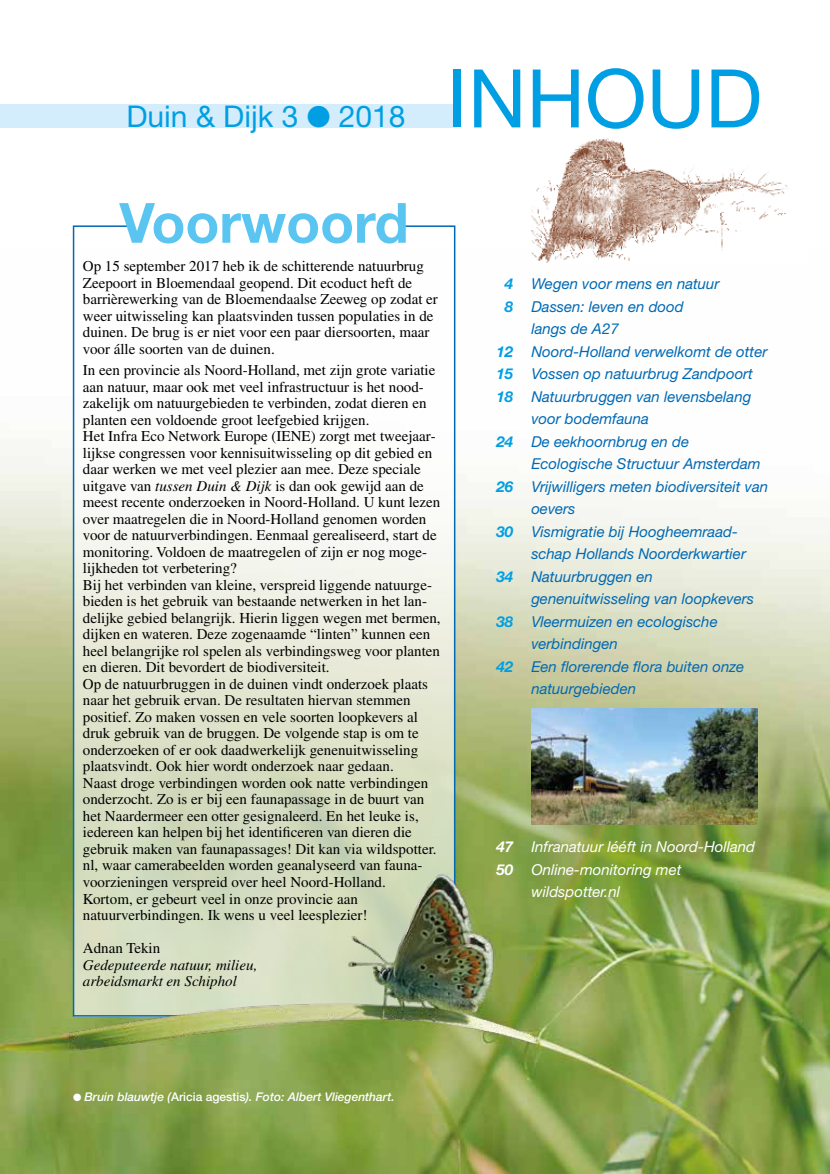
<style>
.page{position:relative;width:830px;height:1174px;background:#fff}
.page>*{position:absolute;margin:0;border:0;box-sizing:border-box;transform-origin:0 0}
.t1{font:81px "Helvetica Neue LT Std";color:#009fe3}
.t2{font:700 55.5px "Helvetica Neue LT Std";color:#5bc5f2}
.t3{font:30px "Helvetica Neue LT Std";color:#009fe3}
.t4{font:15px/16.5px "Times LT Std";color:#000}
.t5{font:italic 15px "Helvetica Neue LT Std";color:#0069b4}
.t6{font:italic 15px "Helvetica Neue LT Std";color:#fff}
.t7{font:italic 15px/16.5px "Times LT Std";color:#000}
.t8{font:italic 500 12px "Helvetica Neue LT Std";color:#fff}
.s1{font-style:italic}
.s2{font-weight:700;color:#009fe3}
.s3{font-weight:700}
.s4{font-style:normal}
</style>
<div class="page">
<img style="left:0;top:250px;width:829px;height:924px">
<svg style="left:76px;top:250px;width:376px;height:600px"></svg>
<div style="left:0;top:104px;width:456px;height:24px;background:#d4edfc"></div>
<img style="left:52px;top:850px;width:777px;height:324px">
<img style="left:531px;top:138px;width:277px;height:126px">
<img style="left:531px;top:709px;width:226px;height:115px">
<h3 class="t3" style="left:126px;top:99px;width:280px">Duin &amp; Dijk 3 ● 2018</h3>
<h1 class="t1" style="left:446px;top:50px;width:317px">INHOUD</h1>
<h2 class="t2" style="left:119px;top:189px;width:290px">Voorwoord</h2>
<p class="t4" style="left:83px;top:258px;width:356px">Op 15 september 2017 heb ik de schitterende natuurbrug Zeepoort in Bloemendaal geopend. Dit ecoduct heft de barrièrewerking van de Bloemendaalse Zeeweg op zodat er weer uitwisseling kan plaatsvinden tussen populaties in de duinen. De brug is er niet voor een paar diersoorten, maar voor álle soorten van de duinen.</p>
<p class="t4" style="left:83px;top:362px;width:359px">In een provincie als Noord-Holland, met zijn grote variatie aan natuur, maar ook met veel infrastructuur is het nood&shy;zakelijk om natuurgebieden te verbinden, zodat dieren en planten een voldoende groot leefgebied krijgen.<br>Het Infra Eco Network Europe (IENE) zorgt met tweejaar&shy;lijkse congressen voor kennisuitwisseling op dit gebied en daar werken we met veel plezier aan mee. Deze speciale uitgave van <span class="s1">tussen Duin &amp; Dijk</span> is dan ook gewijd aan de meest recente onderzoeken in Noord-Holland. U kunt lezen over maatregelen die in Noord-Holland genomen worden voor de natuurverbindingen. Eenmaal gerealiseerd, start de monitoring. Voldoen de maatregelen of zijn er nog moge&shy;lijkheden tot verbetering?<br>Bij het verbinden van kleine, verspreid liggende natuurge&shy;bieden is het gebruik van bestaande netwerken in het lan&shy;delijke gebied belangrijk. Hierin liggen wegen met bermen, dijken en wateren. Deze zogenaamde “linten” kunnen een heel belangrijke rol spelen als verbindingsweg voor planten en dieren. Dit bevordert de biodiversiteit.<br>Op de natuurbruggen in de duinen vindt onderzoek plaats naar het gebruik ervan. De resultaten hiervan stemmen positief. Zo maken vossen en vele soorten loopkevers al druk gebruik van de bruggen. De volgende stap is om te onderzoeken of er ook daadwerkelijk genenuitwisseling plaatsvindt. Ook hier wordt onderzoek naar gedaan.<br>Naast droge verbindingen worden ook natte verbindingen onderzocht. Zo is er bij een faunapassage in de buurt van het Naardermeer een otter gesignaleerd. En het leuke is, iedereen kan helpen bij het identificeren van dieren die gebruik maken van faunapassages! Dit kan via wildspotter. nl, waar camerabeelden worden geanalyseerd van fauna&shy;voorzieningen verspreid over heel Noord-Holland.<br>Kortom, er gebeurt veel in onze provincie aan natuurverbindingen. Ik wens u veel leesplezier!</p>
<p class="t4" style="left:83px;top:939px;width:79px">Adnan Tekin</p>
<p class="t7" style="left:83px;top:956px;width:176px">Gedeputeerde natuur, milieu, arbeidsmarkt en Schiphol</p>
<p class="t5" style="left:504px;top:275px;width:216px"><span class="s2">4</span> Wegen voor mens en natuur</p>
<p class="t5" style="left:504px;top:297px;width:180px"><span class="s2">8</span> Dassen: leven en dood</p>
<p class="t5" style="left:531px;top:320px;width:89px">langs de A27</p>
<p class="t5" style="left:496px;top:342px;width:272px"><span class="s2">12</span> Noord-Holland verwelkomt de otter</p>
<p class="t5" style="left:496px;top:365px;width:258px"><span class="s2">15</span> Vossen op natuurbrug Zandpoort</p>
<p class="t5" style="left:496px;top:387px;width:256px"><span class="s2">18</span> Natuurbruggen van levensbelang</p>
<p class="t5" style="left:531px;top:410px;width:119px">voor bodemfauna</p>
<p class="t5" style="left:496px;top:432px;width:194px"><span class="s2">24</span> De eekhoornbrug en de</p>
<p class="t5" style="left:531px;top:455px;width:231px">Ecologische Structuur Amsterdam</p>
<p class="t5" style="left:496px;top:477px;width:273px"><span class="s2">26</span> Vrijwilligers meten biodiversiteit van</p>
<p class="t5" style="left:531px;top:500px;width:46px">oevers</p>
<p class="t5" style="left:496px;top:522px;width:243px"><span class="s2">30</span> Vismigratie bij Hoogheemraad-</p>
<p class="t5" style="left:531px;top:545px;width:216px">schap Hollands Noorderkwartier</p>
<p class="t5" style="left:496px;top:567px;width:158px"><span class="s2">34</span> Natuurbruggen en</p>
<p class="t5" style="left:531px;top:590px;width:224px">genenuitwisseling van loopkevers</p>
<p class="t5" style="left:496px;top:612px;width:222px"><span class="s2">38</span> Vleermuizen en ecologische</p>
<p class="t5" style="left:531px;top:635px;width:88px">verbindingen</p>
<p class="t5" style="left:496px;top:657px;width:249px"><span class="s2">42</span> Een florerende flora buiten onze</p>
<p class="t5" style="left:531px;top:680px;width:106px">natuurgebieden</p>
<p class="t6" style="left:496px;top:837px;width:260px"><span class="s3">47</span> Infranatuur lééft in Noord-Holland</p>
<p class="t6" style="left:496px;top:860px;width:186px"><span class="s3">50</span> Online-monitoring met</p>
<p class="t6" style="left:531px;top:882px;width:90px">wildspotter.nl</p>
<p class="t8" style="left:73px;top:1089px;width:323px">● Bruin blauwtje (<span class="s4">Aricia agestis</span>). Foto: Albert Vliegenthart.</p>
<p class="t8" style="left:86px;top:1091px;width:426px">Voorraadkanaal met toenemende riet- en struikbegroeiing. Foto: Hans Vader.</p>
</div>
